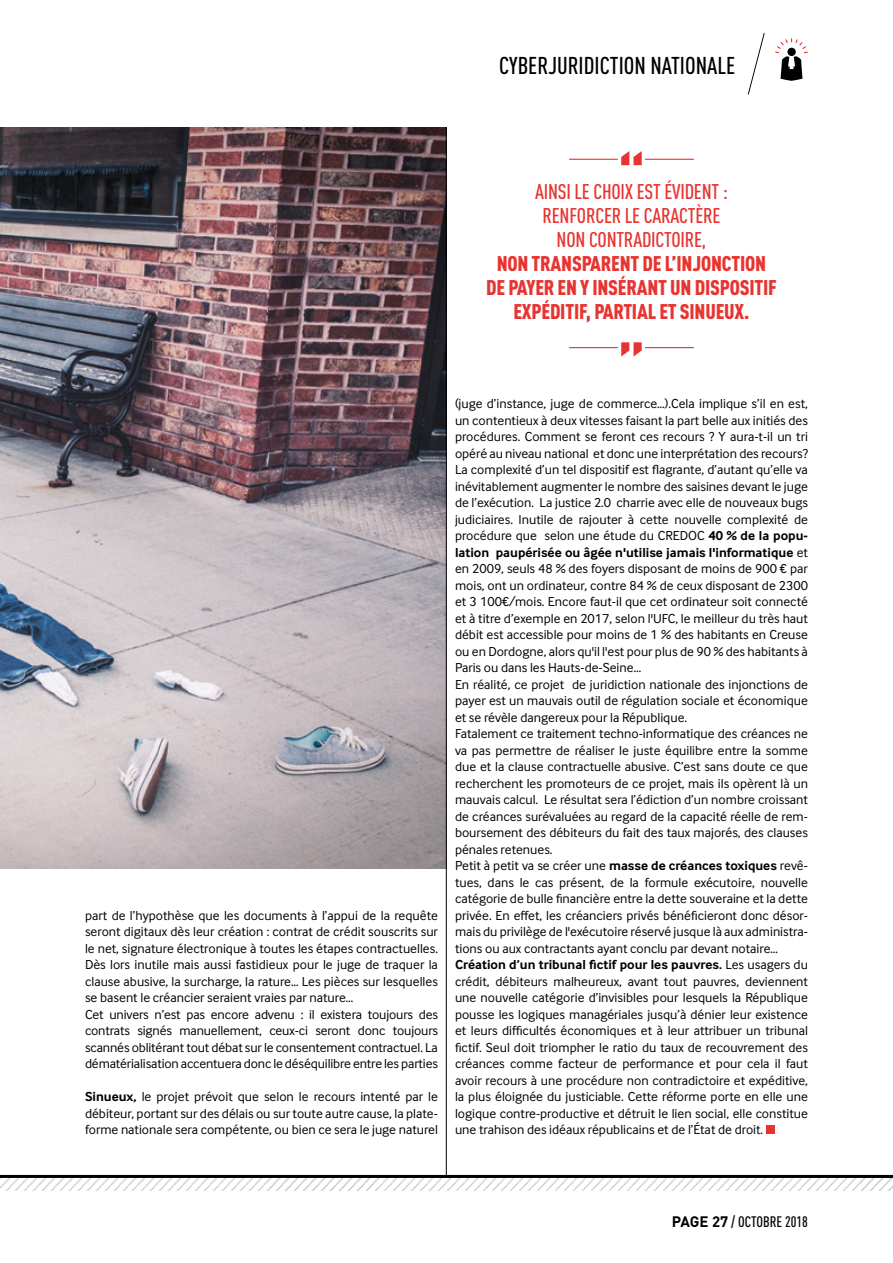
<style>
.page{position:relative;width:893px;height:1263px;background:#fff}
.page>*{position:absolute;margin:0;border:0;box-sizing:border-box;transform-origin:0 0}
.t1{font:500 24px "DIN Cond";color:#000}
.t2{font:900 21px/24px "DIN Cond";letter-spacing:-.01em;color:#e73431;text-align:center}
.t3{font:500 21px/24px "DIN Cond";letter-spacing:-.01em;color:#e73431;text-align:center}
.t4{font:500 15px "DIN Cond";color:#000}
.t5{font:13.5px/16.5px "Inter Face";color:#000}
.s1{font-weight:700}
.s2{font-family:"DIN";font-weight:700}
</style>
<div class="page">
<img style="left:0;top:1178px;width:893px;height:13px">
<hr style="left:0;top:1175px;width:893px;height:3px;background:#000">
<svg style="left:775px;top:38px;width:33px;height:43px"></svg>
<svg style="left:747px;top:33px;width:18px;height:62px"></svg>
<img style="left:0;top:127px;width:446px;height:742px">
<div style="left:766px;top:1126px;width:8px;height:8px;background:#e73431"></div>
<svg style="left:621px;top:151px;width:21px;height:14px"></svg>
<hr style="left:569px;top:159px;width:49px;height:1px;background:#e73431">
<hr style="left:645px;top:159px;width:49px;height:1px;background:#e73431">
<svg style="left:621px;top:342px;width:21px;height:15px"></svg>
<hr style="left:569px;top:347px;width:49px;height:1px;background:#e73431">
<hr style="left:645px;top:347px;width:49px;height:1px;background:#e73431">
<hr style="left:446px;top:127px;width:1px;height:1048px;background:#000">
<h1 class="t1" style="left:499px;top:52px;width:238px">CYBERJURIDICTION NATIONALE</h1>
<h2 class="t3" style="left:535px;top:179px;width:194px">AINSI LE CHOIX EST ÉVIDENT :<br>RENFORCER LE CARACTÈRE<br>NON CONTRADICTOIRE,</h2>
<h2 class="t2" style="left:486px;top:251px;width:292px">NON TRANSPARENT DE L’INJONCTION<br>DE PAYER EN Y INSÉRANT UN DISPOSITIF<br>EXPÉDITIF, PARTIAL ET SINUEUX.</h2>
<p class="t5" style="left:85px;top:907px;width:354px">part de l’hypothèse que les documents à l’appui de la requête seront digitaux dès leur création : contrat de crédit souscrits sur le net, signature électronique à toutes les étapes contractuelles.<br>Dès lors inutile mais aussi fastidieux pour le juge de traquer la clause abusive, la surcharge, la rature… Les pièces sur lesquelles se basent le créancier seraient vraies par nature…<br>Cet univers n’est pas encore advenu : il existera toujours des contrats signés manuellement, ceux-ci seront donc toujours scannés oblitérant tout débat sur le consentement contractuel. La dématérialisation accentuera donc le déséquilibre entre les parties</p>
<p class="t5" style="left:85px;top:1088px;width:354px;text-align:justify"><span class="s1">Sinueux,</span> le projet prévoit que selon le recours intenté par le débiteur, portant sur des délais ou sur toute autre cause, la plate&shy;forme nationale sera compétente, ou bien ce sera le juge naturel</p>
<p class="t5" style="left:455px;top:395px;width:354px">(juge d’instance, juge de commerce…).Cela implique s’il en est, un contentieux à deux vitesses faisant la part belle aux initiés des procédures. Comment se feront ces recours ? Y aura-t-il un tri opéré au niveau national et donc une interprétation des recours?<br>La complexité d’un tel dispositif est flagrante, d’autant qu’elle va inévitablement augmenter le nombre des saisines devant le juge de l’exécution. La justice 2.0 charrie avec elle de nouveaux bugs judiciaires. Inutile de rajouter à cette nouvelle complexité de procédure que selon une étude du CREDOC <span class="s1">40 % de la popu&shy;lation paupérisée ou âgée n'utilise jamais l'informatique</span> et en 2009, seuls 48 % des foyers disposant de moins de 900 € par mois, ont un ordinateur, contre 84 % de ceux disposant de 2300 et 3 100€/mois. Encore faut-il que cet ordinateur soit connecté et à titre d’exemple en 2017, selon l'UFC, le meilleur du très haut débit est accessible pour moins de 1 % des habitants en Creuse ou en Dordogne, alors qu'il l'est pour plus de 90 % des habitants à Paris ou dans les Hauts-de-Seine…<br>En réalité, ce projet de juridiction nationale des injonctions de payer est un mauvais outil de régulation sociale et économique et se révèle dangereux pour la République.<br>Fatalement ce traitement techno-informatique des créances ne va pas permettre de réaliser le juste équilibre entre la somme due et la clause contractuelle abusive. C’est sans doute ce que recherchent les promoteurs de ce projet, mais ils opèrent là un mauvais calcul. Le résultat sera l’édiction d’un nombre croissant de créances surévaluées au regard de la capacité réelle de rem&shy;boursement des débiteurs du fait des taux majorés, des clauses pénales retenues.<br>Petit à petit va se créer une <span class="s1">masse de créances toxiques</span> revê&shy;tues, dans le cas présent, de la formule exécutoire, nouvelle catégorie de bulle financière entre la dette souveraine et la dette privée. En effet, les créanciers privés bénéficieront donc désor&shy;mais du privilège de l'exécutoire réservé jusque là aux administra&shy;tions ou aux contractants ayant conclu par devant notaire… <span class="s1">Création d’un tribunal fictif pour les pauvres.</span> Les usagers du crédit, débiteurs malheureux, avant tout pauvres, deviennent une nouvelle catégorie d’invisibles pour lesquels la République pousse les logiques managériales jusqu’à dénier leur existence et leurs difficultés économiques et à leur attribuer un tribunal fictif. Seul doit triompher le ratio du taux de recouvrement des créances comme facteur de performance et pour cela il faut avoir recours à une procédure non contradictoire et expéditive, la plus éloignée du justiciable. Cette réforme porte en elle une logique contre-productive et détruit le lien social, elle constitue une trahison des idéaux républicains et de l’État de droit.</p>
<p class="t4" style="left:672px;top:1212px;width:138px"><span class="s2">PAGE 27</span> / OCTOBRE 2018</p>
</div>
